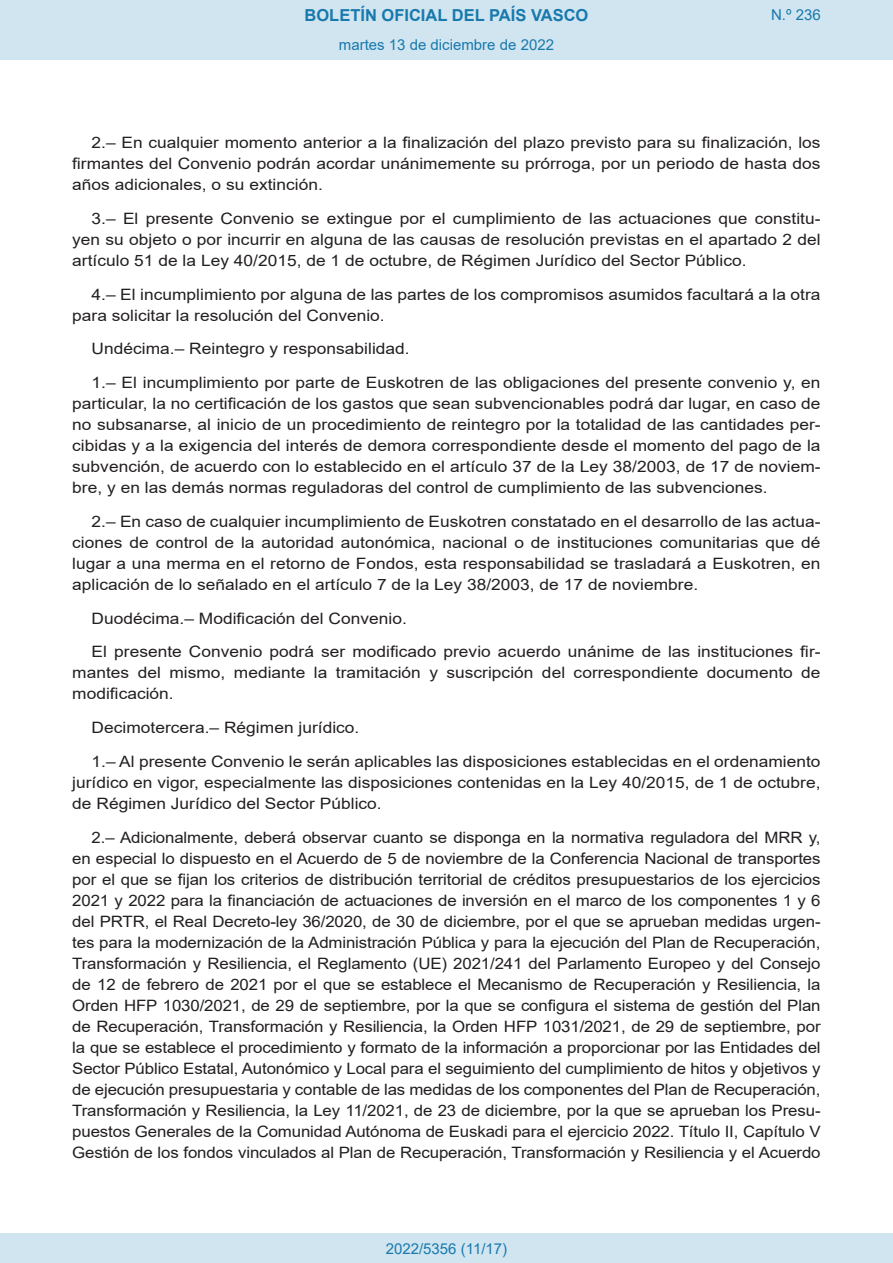
<style>
.page{position:relative;width:893px;height:1263px;background:#fff}
.page>*{position:absolute;margin:0;border:0;box-sizing:border-box;transform-origin:0 0}
.t1{font:700 16.5px "Arial";color:#1879ad}
.BOPVDetalle{font:15.6px/21px "Arial";color:#231f20;text-align:justify;scale:1.11 1}
.BOPVDetalle-2{font:15.6px/21px "Arial";color:#231f20;text-align:justify;scale:1.07 1}
.Paginacion_Centro{font:15px "Arial";color:#1879ad}
</style>
<div class="page">
<div style="left:0;top:0;width:893px;height:60px;background:#d0e5f0"></div>
<div style="left:0;top:1233px;width:893px;height:30px;background:#d0e5f0"></div>
<p class="t1" style="left:305px;top:3px;width:285px">BOLETÍN OFICIAL DEL PAÍS VASCO</p>
<p class="Paginacion_Centro" style="left:339px;top:35px;width:217px">martes 13 de diciembre de 2022</p>
<p class="Paginacion_Centro" style="left:771px;top:5px;width:51px">N.º 236</p>
<p class="BOPVDetalle" style="left:72px;top:132px;width:676px;text-indent:19px">2.– En cualquier momento anterior a la finalización del plazo previsto para su finalización, los firmantes del Convenio podrán acordar unánimemente su prórroga, por un periodo de hasta dos años adicionales, o su extinción.</p>
<p class="BOPVDetalle" style="left:72px;top:208px;width:676px;text-indent:19px">3.– El presente Convenio se extingue por el cumplimiento de las actuaciones que constitu&shy;yen su objeto o por incurrir en alguna de las causas de resolución previstas en el apartado 2 del artículo 51 de la Ley 40/2015, de 1 de octubre, de Régimen Jurídico del Sector Público.</p>
<p class="BOPVDetalle" style="left:72px;top:284px;width:676px;text-indent:19px">4.– El incumplimiento por alguna de las partes de los compromisos asumidos facultará a la otra para solicitar la resolución del Convenio.</p>
<p class="BOPVDetalle" style="left:92px;top:338px;width:288px">Undécima.– Reintegro y responsabilidad.</p>
<p class="BOPVDetalle" style="left:72px;top:372px;width:676px;text-indent:19px">1.– El incumplimiento por parte de Euskotren de las obligaciones del presente convenio y, en particular, la no certificación de los gastos que sean subvencionables podrá dar lugar, en caso de no subsanarse, al inicio de un procedimiento de reintegro por la totalidad de las cantidades per&shy;cibidas y a la exigencia del interés de demora correspondiente desde el momento del pago de la subvención, de acuerdo con lo establecido en el artículo 37 de la Ley 38/2003, de 17 de noviem&shy;bre, y en las demás normas reguladoras del control de cumplimiento de las subvenciones.</p>
<p class="BOPVDetalle" style="left:72px;top:511px;width:676px;text-indent:19px">2.– En caso de cualquier incumplimiento de Euskotren constatado en el desarrollo de las actua&shy;ciones de control de la autoridad autonómica, nacional o de instituciones comunitarias que dé lugar a una merma en el retorno de Fondos, esta responsabilidad se trasladará a Euskotren, en aplicación de lo señalado en el artículo 7 de la Ley 38/2003, de 17 de noviembre.</p>
<p class="BOPVDetalle" style="left:92px;top:608px;width:285px">Duodécima.– Modificación del Convenio.</p>
<p class="BOPVDetalle" style="left:72px;top:641px;width:676px;text-indent:19px">El presente Convenio podrá ser modificado previo acuerdo unánime de las instituciones fir&shy;mantes del mismo, mediante la tramitación y suscripción del correspondiente documento de modificación.</p>
<p class="BOPVDetalle" style="left:92px;top:717px;width:243px">Decimotercera.– Régimen jurídico.</p>
<p class="BOPVDetalle" style="left:72px;top:751px;width:676px;text-indent:19px">1.– Al presente Convenio le serán aplicables las disposiciones establecidas en el ordenamiento jurídico en vigor, especialmente las disposiciones contenidas en la Ley 40/2015, de 1 de octubre, de Régimen Jurídico del Sector Público.</p>
<p class="BOPVDetalle-2" style="left:72px;top:827px;width:701px;text-indent:19px">2.– Adicionalmente, deberá observar cuanto se disponga en la normativa reguladora del MRR y, en especial lo dispuesto en el Acuerdo de 5 de noviembre de la Conferencia Nacional de transportes por el que se fijan los criterios de distribución territorial de créditos presupuestarios de los ejercicios 2021 y 2022 para la financiación de actuaciones de inversión en el marco de los componentes 1 y 6 del PRTR, el Real Decreto-ley 36/2020, de 30 de diciembre, por el que se aprueban medidas urgen&shy;tes para la modernización de la Administración Pública y para la ejecución del Plan de Recuperación, Transformación y Resiliencia, el Reglamento (UE) 2021/241 del Parlamento Europeo y del Consejo de 12 de febrero de 2021 por el que se establece el Mecanismo de Recuperación y Resiliencia, la Orden HFP 1030/2021, de 29 de septiembre, por la que se configura el sistema de gestión del Plan de Recuperación, Transformación y Resiliencia, la Orden HFP 1031/2021, de 29 de septiembre, por la que se establece el procedimiento y formato de la información a proporcionar por las Entidades del Sector Público Estatal, Autonómico y Local para el seguimiento del cumplimiento de hitos y objetivos y de ejecución presupuestaria y contable de las medidas de los componentes del Plan de Recuperación, Transformación y Resiliencia, la Ley 11/2021, de 23 de diciembre, por la que se aprueban los Presu&shy;puestos Generales de la Comunidad Autónoma de Euskadi para el ejercicio 2022. Título II, Capítulo V Gestión de los fondos vinculados al Plan de Recuperación, Transformación y Resiliencia y el Acuerdo</p>
<p class="Paginacion_Centro" style="left:386px;top:1238px;width:123px">2022/5356 (11/17)</p>
</div>
